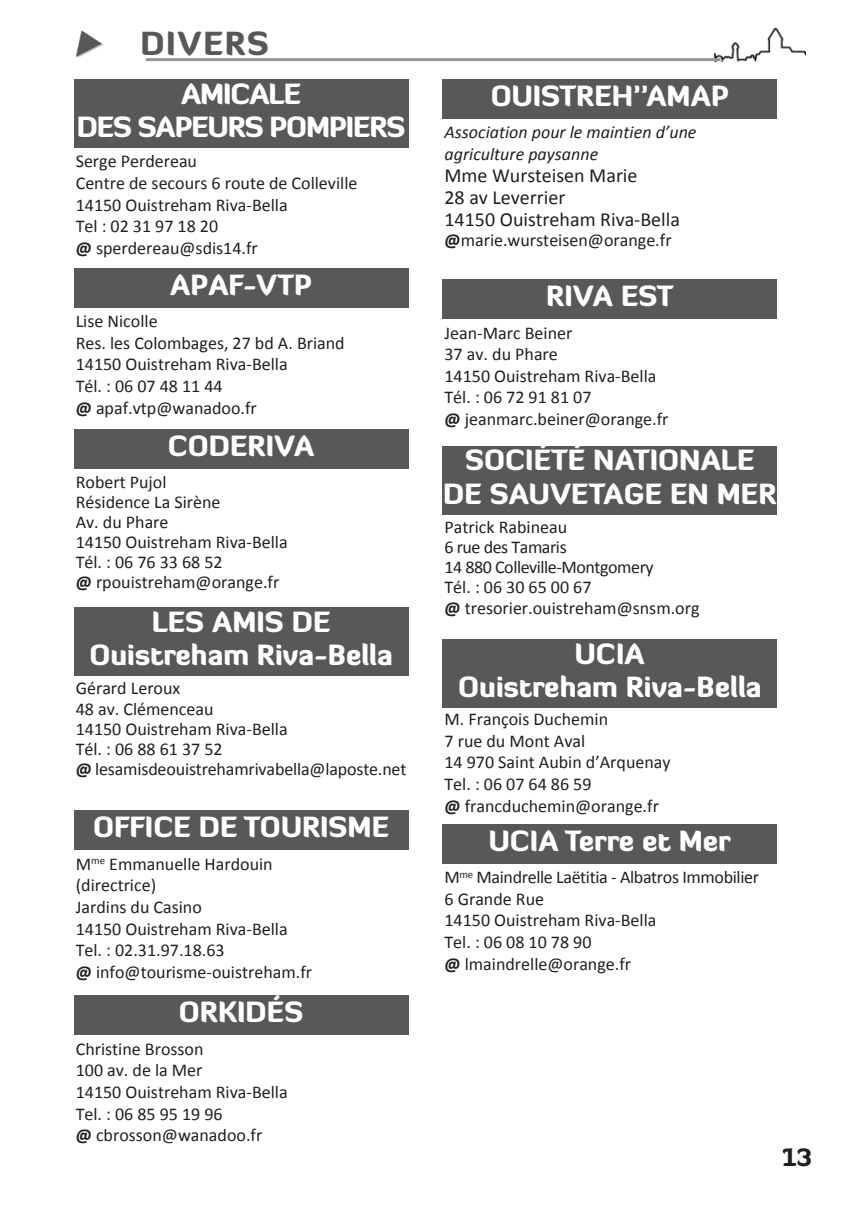
<style>
.page{position:relative;width:851px;height:1214px;background:#fff}
.page>*{position:absolute;margin:0;border:0;box-sizing:border-box;transform-origin:0 0}
.t1{font:900 32px "Diavlo";letter-spacing:.05em;color:#57585a}
.t2{font:900 28px/33.6px "Diavlo";color:#fff;text-align:center}
.t3{font:900 28px/33.6px "Diavlo";letter-spacing:-.04em;color:#fff;text-align:center}
.t4{font:900 24px "Diavlo";color:#231f20}
.t5{font:20px/22px "Calibri";color:#231f20}
.t6{font:18px/21.6px "Calibri";color:#231f20}
.t7{font:italic 18px/22px "Calibri";color:#231f20}
.s1{font-weight:700}
</style>
<div class="page">
<img style="left:714px;top:27px;width:91px;height:36px">
<hr style="left:146px;top:58px;width:574px;height:3px;background:#939598">
<div style="left:74px;top:79px;width:334px;height:68px;background:#57585a"></div>
<div style="left:442px;top:446px;width:335px;height:68px;background:#57585a"></div>
<div style="left:74px;top:429px;width:334px;height:39px;background:#57585a"></div>
<div style="left:74px;top:607px;width:334px;height:68px;background:#57585a"></div>
<div style="left:74px;top:268px;width:334px;height:40px;background:#57585a"></div>
<div style="left:442px;top:279px;width:335px;height:40px;background:#57585a"></div>
<div style="left:74px;top:810px;width:334px;height:40px;background:#57585a"></div>
<div style="left:74px;top:995px;width:334px;height:40px;background:#57585a"></div>
<div style="left:442px;top:79px;width:335px;height:40px;background:#57585a"></div>
<div style="left:442px;top:639px;width:335px;height:68px;background:#57585a"></div>
<div style="left:442px;top:824px;width:335px;height:39px;background:#57585a"></div>
<h1 class="t1" style="left:74px;top:31px;width:197px">◆ DIVERS</h1>
<h2 class="t3" style="left:77px;top:80px;width:330px">AMICALE<br>DES SAPEURS POMPIERS</h2>
<p class="t6" style="left:76px;top:152px;width:283px">Serge Perdereau<br>Centre de secours 6 route de Colleville<br>14150 Ouistreham Riva-Bella<br>Tel : 02 31 97 18 20<br><span class="s1">@</span> sperdereau@sdis14.fr</p>
<h2 class="t2" style="left:170px;top:271px;width:143px">APAF-VTP</h2>
<p class="t6" style="left:76px;top:312px;width:270px">Lise Nicolle<br>Res. les Colombages, 27 bd A. Briand<br>14150 Ouistreham Riva-Bella<br>Tél. : 06 07 48 11 44<br><span class="s1">@</span> apaf.vtp@wanadoo.fr</p>
<h2 class="t2" style="left:168px;top:432px;width:148px">CODERIVA</h2>
<p class="t6" style="left:76px;top:473px;width:213px;line-height:20px">Robert Pujol<br>Résidence La Sirène<br>Av. du Phare<br>14150 Ouistreham Riva-Bella<br>Tél. : 06 76 33 68 52<br><span class="s1">@</span> rpouistreham@orange.fr</p>
<h2 class="t2" style="left:89px;top:608px;width:305px">LES AMIS DE<br>Ouistreham Riva-Bella</h2>
<p class="t6" style="left:76px;top:680px;width:332px;line-height:20px">Gérard Leroux<br>48 av. Clémenceau<br>14150 Ouistreham Riva-Bella<br>Tél. : 06 88 61 37 52<br><span class="s1">@</span> lesamisdeouistrehamrivabella@laposte.net</p>
<h2 class="t2" style="left:93px;top:813px;width:297px">OFFICE DE TOURISME</h2>
<p class="t6" style="left:76px;top:854px;width:238px">M<sup>me</sup> Emmanuelle Hardouin (directrice)<br>Jardins du Casino<br>14150 Ouistreham Riva-Bella<br>Tel. : 02.31.97.18.63<br><span class="s1">@</span> info@tourisme-ouistreham.fr</p>
<h2 class="t2" style="left:179px;top:998px;width:126px">ORKIDÉS</h2>
<p class="t6" style="left:76px;top:1039px;width:213px">Christine Brosson<br>100 av. de la Mer<br>14150 Ouistreham Riva-Bella<br>Tel. : 06 85 95 19 96<br><span class="s1">@</span> cbrosson@wanadoo.fr</p>
<h2 class="t2" style="left:490px;top:82px;width:239px">OUISTREH’’AMAP</h2>
<p class="t7" style="left:444px;top:123px;width:253px">Association pour le maintien d’une agriculture paysanne</p>
<p class="t5" style="left:444px;top:166px;width:237px">Mme Wursteisen Marie<br>28 av Leverrier<br>14150 Ouistreham Riva-Bella</p>
<p class="t6" style="left:444px;top:231px;width:228px"><span class="s1">@</span>marie.wursteisen@orange.fr</p>
<h2 class="t2" style="left:546px;top:282px;width:129px">RIVA EST</h2>
<p class="t6" style="left:444px;top:323px;width:225px">Jean-Marc Beiner<br>37 av. du Phare<br>14150 Ouistreham Riva-Bella<br>Tél. : 06 72 91 81 07<br><span class="s1">@</span> jeanmarc.beiner@orange.fr</p>
<h2 class="t2" style="left:443px;top:446px;width:335px">SOCIÉTÉ NATIONALE<br>DE SAUVETAGE EN MER</h2>
<p class="t6" style="left:444px;top:518px;width:256px;line-height:20.4px">Patrick Rabineau<br>6 rue des Tamaris<br>14 880 Colleville-Montgomery<br>Tél. : 06 30 65 00 67<br><span class="s1">@</span> tresorier.ouistreham@snsm.org</p>
<h2 class="t2" style="left:458px;top:639px;width:305px">UCIA<br>Ouistreham Riva-Bella</h2>
<p class="t6" style="left:444px;top:709px;width:228px">M. François Duchemin<br>7 rue du Mont Aval<br>14 970 Saint Aubin d’Arquenay<br>Tel. : 06 07 64 86 59<br><span class="s1">@</span> francduchemin@orange.fr</p>
<h2 class="t2" style="left:489px;top:827px;width:243px">UCIA Terre et Mer</h2>
<p class="t6" style="left:444px;top:867px;width:316px">M<sup>me</sup> Maindrelle Laëtitia - Albatros Immobilier<br>6 Grande Rue<br>14150 Ouistreham Riva-Bella<br>Tel. : 06 08 10 78 90<br><span class="s1">@</span> lmaindrelle@orange.fr</p>
<h3 class="t4" style="left:782px;top:1148px;width:31px">13</h3>
</div>
